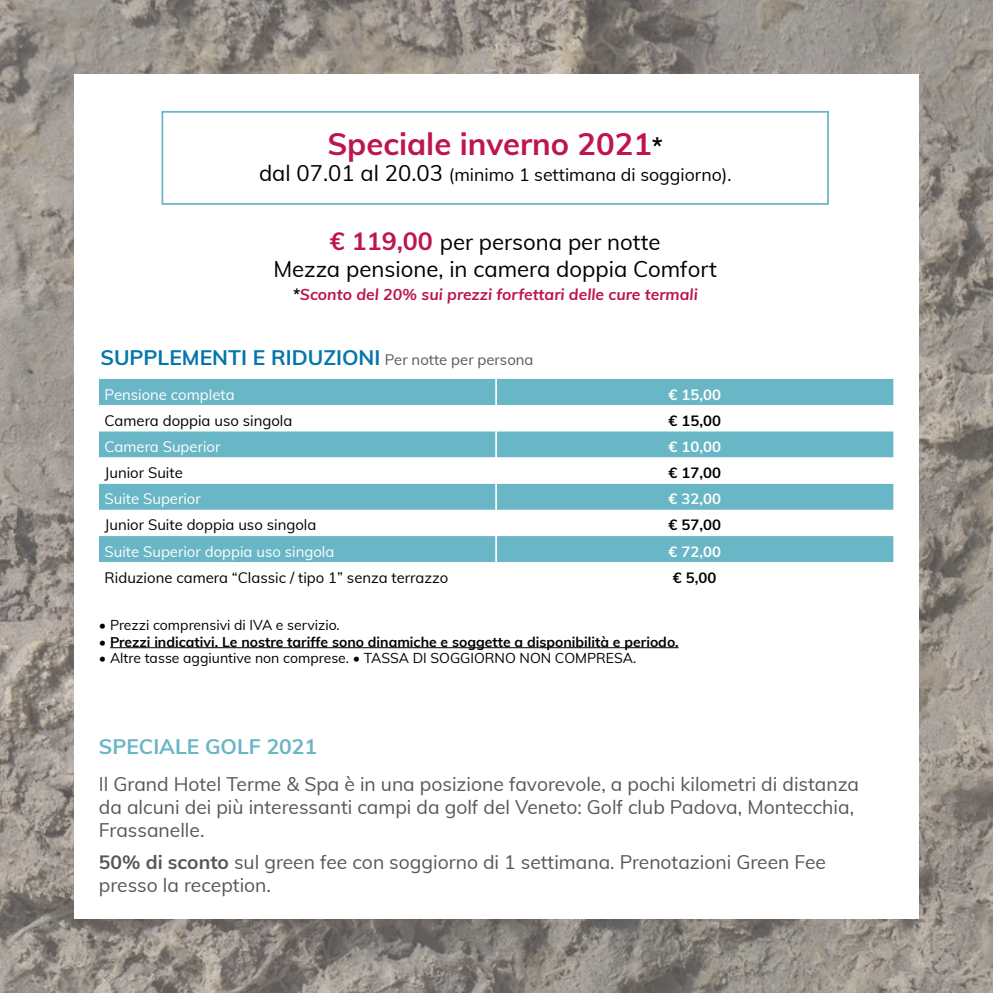
<style>
.page{position:relative;width:993px;height:993px;background:#fff}
.page>*{position:absolute;margin:0;border:0;box-sizing:border-box;transform-origin:0 0}
.t1{font:700 30.97px "Muli";color:#be164a}
.t2{font:22.22px/26.6px "Muli";color:#000;text-align:center}
.t3{font:700 21px "Muli";color:#0377ab}
.t4{font:700 21px "Muli";color:#69b6c6}
.t5{font:19.25px/23.1px "Muli";color:#575756}
.t6{font:17.68px "Muli";color:#000}
.t7{font:italic 700 15.75px "Muli";color:#be164a}
.t8{font:14.88px "Muli";color:#000}
.t9{font:14.88px "Muli";color:#fff}
.t10{font:700 14.88px "Muli";color:#fff}
.t11{font:700 14.88px "Muli";color:#000}
.t12{font:14px "Muli";color:#000}
.t13{font:700 14px "Muli";color:#000}
.s1{font-size:24.32px;color:#000}
.s2{font-size:22.05px}
.s3{font-weight:700;font-size:24.85px;color:#be164a}
.s4{color:#000}
.s5{font-weight:400;font-size:14.88px;color:#575756}
.s6{font-weight:400}
.s7{font-weight:700}
</style>
<div class="page">
<img style="left:0;top:0;width:992px;height:992px">
<div style="left:74px;top:74px;width:844px;height:844px;background:#fff"></div>
<hr style="left:110px;top:647px;width:568px;height:1px;background:#000">
<div style="left:161px;top:111px;width:667px;height:94px;border:2px solid #69b6c6"></div>
<div style="left:99px;top:379px;width:794px;height:26px;background:#69b6c6"></div>
<svg style="left:99px;top:431px;width:794px;height:131px;fill:#69b6c6"></svg>
<hr style="left:495px;top:379px;width:2px;height:26px;background:#fff">
<hr style="left:495px;top:431px;width:2px;height:26px;background:#fff">
<hr style="left:495px;top:457px;width:2px;height:26px;background:#fff">
<hr style="left:495px;top:483px;width:2px;height:26px;background:#fff">
<hr style="left:495px;top:509px;width:2px;height:27px;background:#fff">
<hr style="left:495px;top:536px;width:2px;height:26px;background:#fff">
<h1 class="t1" style="left:327px;top:121px;width:337px">Speciale inverno 2021<span class="s1">*</span></h1>
<p class="t6" style="left:259px;top:162px;width:473px"><span class="s2">dal 07.01 al 20.03</span> (minimo 1 settimana di soggiorno).</p>
<p class="t2" style="left:273px;top:228px;width:445px"><span class="s3">€ 119,00</span> per persona per notte<br>Mezza pensione, in camera doppia Comfort</p>
<p class="t7" style="left:292px;top:283px;width:406px"><span class="s4">*</span>Sconto del 20% sui prezzi forfettari delle cure termali</p>
<p class="t3" style="left:100px;top:342px;width:434px">SUPPLEMENTI E RIDUZIONI <span class="s5">Per notte per persona</span></p>
<p class="t9" style="left:104px;top:383px;width:131px">Pensione completa</p>
<p class="t10" style="left:668px;top:383px;width:54px">€ 15,00</p>
<p class="t8" style="left:104px;top:409px;width:189px">Camera doppia uso singola</p>
<p class="t11" style="left:668px;top:409px;width:54px">€ 15,00</p>
<p class="t9" style="left:104px;top:435px;width:117px">Camera Superior</p>
<p class="t10" style="left:668px;top:435px;width:54px">€ 10,00</p>
<p class="t8" style="left:104px;top:461px;width:80px">Junior Suite</p>
<p class="t11" style="left:668px;top:461px;width:54px">€ 17,00</p>
<p class="t9" style="left:104px;top:488px;width:98px">Suite Superior</p>
<p class="t10" style="left:668px;top:488px;width:54px">€ 32,00</p>
<p class="t8" style="left:104px;top:514px;width:213px">Junior Suite doppia uso singola</p>
<p class="t11" style="left:668px;top:514px;width:54px">€ 57,00</p>
<p class="t9" style="left:104px;top:540px;width:231px">Suite Superior doppia uso singola</p>
<p class="t10" style="left:668px;top:540px;width:54px">€ 72,00</p>
<p class="t8" style="left:104px;top:566px;width:345px">Riduzione camera “Classic / tipo 1” senza terrazzo</p>
<p class="t11" style="left:672px;top:566px;width:45px">€ 5,00</p>
<p class="t12" style="left:99px;top:614px;width:242px">• Prezzi comprensivi di IVA e servizio.</p>
<p class="t13" style="left:99px;top:631px;width:581px"><span class="s6">•</span> Prezzi indicativi. Le nostre tariffe sono dinamiche e soggette a disponibilità e periodo.</p>
<p class="t12" style="left:99px;top:648px;width:539px">• Altre tasse aggiuntive non comprese. • TASSA DI SOGGIORNO NON COMPRESA.</p>
<p class="t4" style="left:99px;top:730px;width:220px">SPECIALE GOLF 2021</p>
<p class="t5" style="left:99px;top:771px;width:761px">Il Grand Hotel Terme &amp; Spa è in una posizione favorevole, a pochi kilometri di distanza da alcuni dei più interessanti campi da golf del Veneto: Golf club Padova, Montecchia,<br>Frassanelle.</p>
<p class="t5" style="left:99px;top:849px;width:728px"><span class="s7">50% di sconto</span> sul green fee con soggiorno di 1 settimana. Prenotazioni Green Fee presso la reception.</p>
</div>
